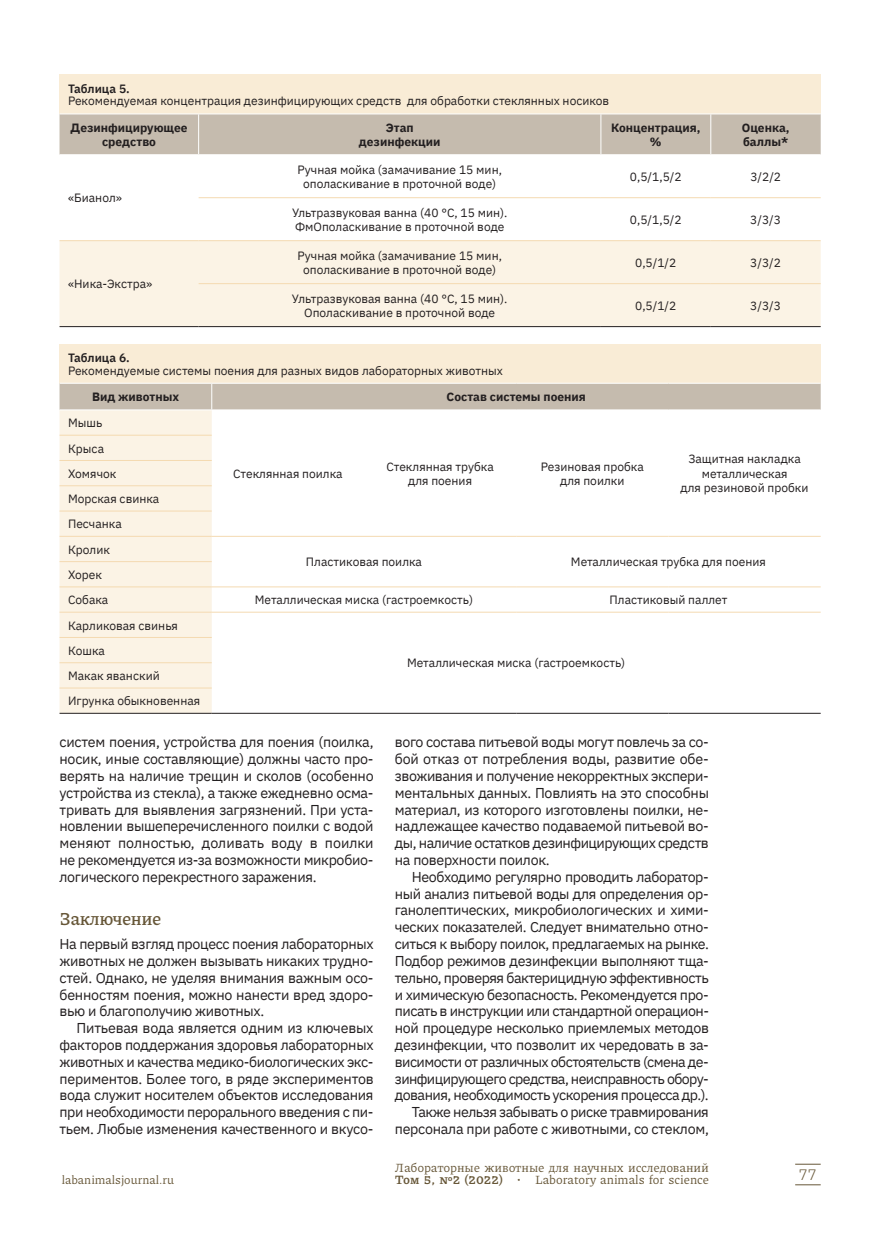
<style>
.page{position:relative;width:893px;height:1234px;background:#fff}
.page>*{position:absolute;margin:0;border:0;box-sizing:border-box;transform-origin:0 0}
.t1{font:600 18px "Piazzolla";letter-spacing:-.02em;color:#675738}
.t2{font:300 15px "IBM Plex Sans";color:#675738}
.t3{font:14.25px/16.8px "IBM Plex Sans";letter-spacing:-.03em;color:#231f20;text-align:justify}
.t4{font:12.45px "Piazzolla";color:#675738}
.t5{font:12px/14.4px "IBM Plex Sans";color:#231f20;text-align:center}
.t6{font:700 12px/14.4px "IBM Plex Sans";color:#231f20;text-align:center}
.t7{font:12px "Piazzolla";color:#675738}
.t8{font:600 12px "IBM Plex Sans";color:#231f20}
.s1{font-weight:700}
</style>
<div class="page">
<svg style="left:795px;top:1163px;width:26px;height:1px"></svg>
<svg style="left:795px;top:1184px;width:26px;height:1px"></svg>
<div style="left:60px;top:75px;width:761px;height:39px;background:#f9ecd6"></div>
<div style="left:60px;top:114px;width:761px;height:40px;background:#c5bbae"></div>
<div style="left:60px;top:241px;width:761px;height:85px;background:#fbf3e5"></div>
<hr style="left:198px;top:114px;width:1px;height:40px;background:#fff">
<hr style="left:600px;top:114px;width:1px;height:40px;background:#fff">
<hr style="left:710px;top:114px;width:1px;height:40px;background:#fff">
<hr style="left:60px;top:113px;width:139px;height:1px;background:#fff">
<hr style="left:199px;top:113px;width:402px;height:1px;background:#fff">
<hr style="left:601px;top:113px;width:110px;height:1px;background:#fff">
<hr style="left:711px;top:113px;width:110px;height:1px;background:#fff">
<hr style="left:60px;top:326px;width:139px;height:1px;background:#231f20">
<hr style="left:199px;top:326px;width:402px;height:1px;background:#231f20">
<hr style="left:601px;top:326px;width:110px;height:1px;background:#231f20">
<hr style="left:711px;top:326px;width:110px;height:1px;background:#231f20">
<hr style="left:60px;top:240px;width:139px;height:1px;background:#f4dab1">
<hr style="left:199px;top:197px;width:402px;height:1px;background:#f4dab1">
<hr style="left:601px;top:197px;width:110px;height:1px;background:#f4dab1">
<hr style="left:711px;top:197px;width:110px;height:1px;background:#f4dab1">
<hr style="left:199px;top:240px;width:402px;height:1px;background:#f4dab1">
<hr style="left:601px;top:240px;width:110px;height:1px;background:#f4dab1">
<hr style="left:711px;top:240px;width:110px;height:1px;background:#f4dab1">
<hr style="left:199px;top:283px;width:402px;height:1px;background:#f4dab1">
<hr style="left:601px;top:283px;width:110px;height:1px;background:#f4dab1">
<hr style="left:711px;top:283px;width:110px;height:1px;background:#f4dab1">
<div style="left:60px;top:344px;width:761px;height:39px;background:#f9ecd6"></div>
<div style="left:60px;top:410px;width:152px;height:302px;background:#fbf3e5"></div>
<div style="left:60px;top:384px;width:761px;height:25px;background:#c5bbae"></div>
<hr style="left:60px;top:712px;width:152px;height:1px;background:#231f20">
<hr style="left:212px;top:712px;width:152px;height:1px;background:#231f20">
<hr style="left:364px;top:712px;width:152px;height:1px;background:#231f20">
<hr style="left:516px;top:712px;width:152px;height:1px;background:#231f20">
<hr style="left:668px;top:712px;width:153px;height:1px;background:#231f20">
<hr style="left:60px;top:435px;width:152px;height:1px;background:#f4dab1">
<hr style="left:60px;top:460px;width:152px;height:1px;background:#f4dab1">
<hr style="left:60px;top:485px;width:152px;height:1px;background:#f4dab1">
<hr style="left:60px;top:510px;width:152px;height:1px;background:#f4dab1">
<hr style="left:60px;top:536px;width:152px;height:1px;background:#f4dab1">
<hr style="left:212px;top:536px;width:152px;height:1px;background:#f4dab1">
<hr style="left:364px;top:536px;width:152px;height:1px;background:#f4dab1">
<hr style="left:516px;top:536px;width:152px;height:1px;background:#f4dab1">
<hr style="left:668px;top:536px;width:153px;height:1px;background:#f4dab1">
<hr style="left:60px;top:561px;width:152px;height:1px;background:#f4dab1">
<hr style="left:60px;top:586px;width:152px;height:1px;background:#f4dab1">
<hr style="left:212px;top:586px;width:152px;height:1px;background:#f4dab1">
<hr style="left:364px;top:586px;width:152px;height:1px;background:#f4dab1">
<hr style="left:516px;top:586px;width:152px;height:1px;background:#f4dab1">
<hr style="left:668px;top:586px;width:153px;height:1px;background:#f4dab1">
<hr style="left:60px;top:611px;width:152px;height:1px;background:#f4dab1">
<hr style="left:212px;top:611px;width:152px;height:1px;background:#f4dab1">
<hr style="left:364px;top:611px;width:152px;height:1px;background:#f4dab1">
<hr style="left:516px;top:611px;width:152px;height:1px;background:#f4dab1">
<hr style="left:668px;top:611px;width:153px;height:1px;background:#f4dab1">
<hr style="left:60px;top:637px;width:152px;height:1px;background:#f4dab1">
<hr style="left:60px;top:662px;width:152px;height:1px;background:#f4dab1">
<hr style="left:60px;top:687px;width:152px;height:1px;background:#f4dab1">
<p class="t8" style="left:68px;top:79px;width:63px">Таблица 5.</p>
<p class="t5" style="left:68px;top:93px;width:543px">Рекомендуемая концентрация дезинфицирующих средств для обработки стеклянных носиков</p>
<p class="t6" style="left:71px;top:119px;width:119px">Дезинфицирующее средство</p>
<p class="t6" style="left:359px;top:119px;width:83px">Этап дезинфекции</p>
<p class="t6" style="left:611px;top:119px;width:91px">Концентрация, %</p>
<p class="t6" style="left:742px;top:119px;width:49px;text-align:left">Оценка, баллы*</p>
<p class="t5" style="left:68px;top:190px;width:55px">«Бианол»</p>
<p class="t5" style="left:68px;top:276px;width:86px">«Ника-Экстра»</p>
<p class="t5" style="left:297px;top:161px;width:206px">Ручная мойка (замачивание 15 мин, ополаскивание в проточной воде)</p>
<p class="t5" style="left:630px;top:168px;width:53px">0,5/1,5/2</p>
<p class="t5" style="left:750px;top:168px;width:32px">3/2/2</p>
<p class="t5" style="left:292px;top:204px;width:217px;text-align:left">Ультразвуковая ванна (40 °С, 15 мин).<br>ФмОполаскивание в проточной воде</p>
<p class="t5" style="left:630px;top:211px;width:53px">0,5/1,5/2</p>
<p class="t5" style="left:750px;top:211px;width:32px">3/3/3</p>
<p class="t5" style="left:297px;top:247px;width:206px">Ручная мойка (замачивание 15 мин, ополаскивание в проточной воде)</p>
<p class="t5" style="left:635px;top:254px;width:43px">0,5/1/2</p>
<p class="t5" style="left:750px;top:254px;width:32px">3/3/2</p>
<p class="t5" style="left:292px;top:290px;width:217px">Ультразвуковая ванна (40 °С, 15 мин).<br>Ополаскивание в проточной воде</p>
<p class="t5" style="left:635px;top:297px;width:43px">0,5/1/2</p>
<p class="t5" style="left:750px;top:297px;width:32px">3/3/3</p>
<p class="t8" style="left:68px;top:348px;width:63px">Таблица 6.</p>
<p class="t5" style="left:68px;top:362px;width:436px">Рекомендуемые системы поения для разных видов лабораторных животных</p>
<p class="t6" style="left:92px;top:389px;width:89px">Вид животных</p>
<p class="t6" style="left:446px;top:389px;width:141px">Состав системы поения</p>
<p class="t5" style="left:68px;top:414px;width:36px">Мышь</p>
<p class="t5" style="left:68px;top:434px;width:93px;line-height:25.2px;text-align:left">Крыса<br>Хомячок<br>Морская свинка<br>Песчанка<br>Кролик</p>
<p class="t5" style="left:68px;top:561px;width:42px;line-height:25.2px;text-align:left">Хорек<br>Собака</p>
<p class="t5" style="left:68px;top:617px;width:111px">Карликовая свинья</p>
<p class="t5" style="left:68px;top:636px;width:134px;line-height:25.2px;text-align:left">Кошка<br>Макак яванский<br>Игрунка обыкновенная</p>
<p class="t5" style="left:233px;top:465px;width:111px">Стеклянная поилка</p>
<p class="t5" style="left:386px;top:458px;width:109px">Стеклянная трубка для поения</p>
<p class="t5" style="left:541px;top:458px;width:105px">Резиновая пробка для поилки</p>
<p class="t5" style="left:681px;top:451px;width:130px">Защитная накладка металлическая<br>для резиновой пробки</p>
<p class="t5" style="left:306px;top:553px;width:118px">Пластиковая поилка</p>
<p class="t5" style="left:571px;top:553px;width:197px">Металлическая трубка для поения</p>
<p class="t5" style="left:255px;top:591px;width:220px">Металлическая миска (гастроемкость)</p>
<p class="t5" style="left:610px;top:591px;width:119px">Пластиковый паллет</p>
<p class="t5" style="left:407px;top:654px;width:220px">Металлическая миска (гастроемкость)</p>
<p class="t3" style="left:60px;top:732px;width:316px">систем поения, устройства для поения (поилка, носик, иные составляющие) должны часто про‑ верять на наличие трещин и сколов (особенно устройства из стекла), а также ежедневно осма‑ тривать для выявления загрязнений. При уста‑ новлении вышеперечисленного поилки с водой меняют полностью, доливать воду в поилки не рекомендуется из‑за возможности микробио‑ логического перекрестного заражения.</p>
<p class="t1" style="left:60px;top:907px;width:103px">Заключение</p>
<p class="t3" style="left:60px;top:934px;width:316px">На первый взгляд процесс поения лабораторных животных не должен вызывать никаких трудно‑ стей. Однако, не уделяя внимания важным осо‑ бенностям поения, можно нанести вред здоро‑ вью и благополучию животных.</p>
<p class="t3" style="left:60px;top:1018px;width:316px;text-indent:17px">Питьевая вода является одним из ключевых факторов поддержания здоровья лабораторных животных и качества медико-биологических экс‑ периментов. Более того, в ряде экспериментов вода служит носителем объектов исследования при необходимости перорального введения с пи‑ тьем. Любые изменения качественного и вкусо‑</p>
<p class="t3" style="left:395px;top:732px;width:316px">вого состава питьевой воды могут повлечь за со‑ бой отказ от потребления воды, развитие обе‑ звоживания и получение некорректных экспери‑ ментальных данных. Повлиять на это способны материал, из которого изготовлены поилки, не‑ надлежащее качество подаваемой питьевой во‑ ды, наличие остатков дезинфицирующих средств на поверхности поилок.</p>
<p class="t3" style="left:395px;top:867px;width:316px;text-align:right">Необходимо регулярно проводить лаборатор‑ ный анализ питьевой воды для определения ор‑ ганолептических, микробиологических и хими‑ ческих показателей. Следует внимательно отно‑ ситься к выбору поилок, предлагаемых на рынке.<br>Подбор режимов дезинфекции выполняют тща‑ тельно, проверяя бактерицидную эффективность и химическую безопасность. Рекомендуется про‑ писать в инструкции или стандартной операцион‑ ной процедуре несколько приемлемых методов дезинфекции, что позволит их чередовать в за‑ висимости от различных обстоятельств (смена де‑ зинфицирующего средства, неисправность обору‑ дования, необходимость ускорения процесса др.).<br>Также нельзя забывать о риске травмирования персонала при работе с животными, со стеклом,</p>
<p class="t4" style="left:395px;top:1159px;width:316px">Лабораторные животные для научных исследований</p>
<p class="t7" style="left:62px;top:1172px;width:114px">labanimalsjournal.ru</p>
<p class="t4" style="left:395px;top:1172px;width:316px"><span class="s1">Том 5, №2 (2022)</span> • Laboratory animals for science</p>
<p class="t2" style="left:799px;top:1163px;width:19px">77</p>
</div>
